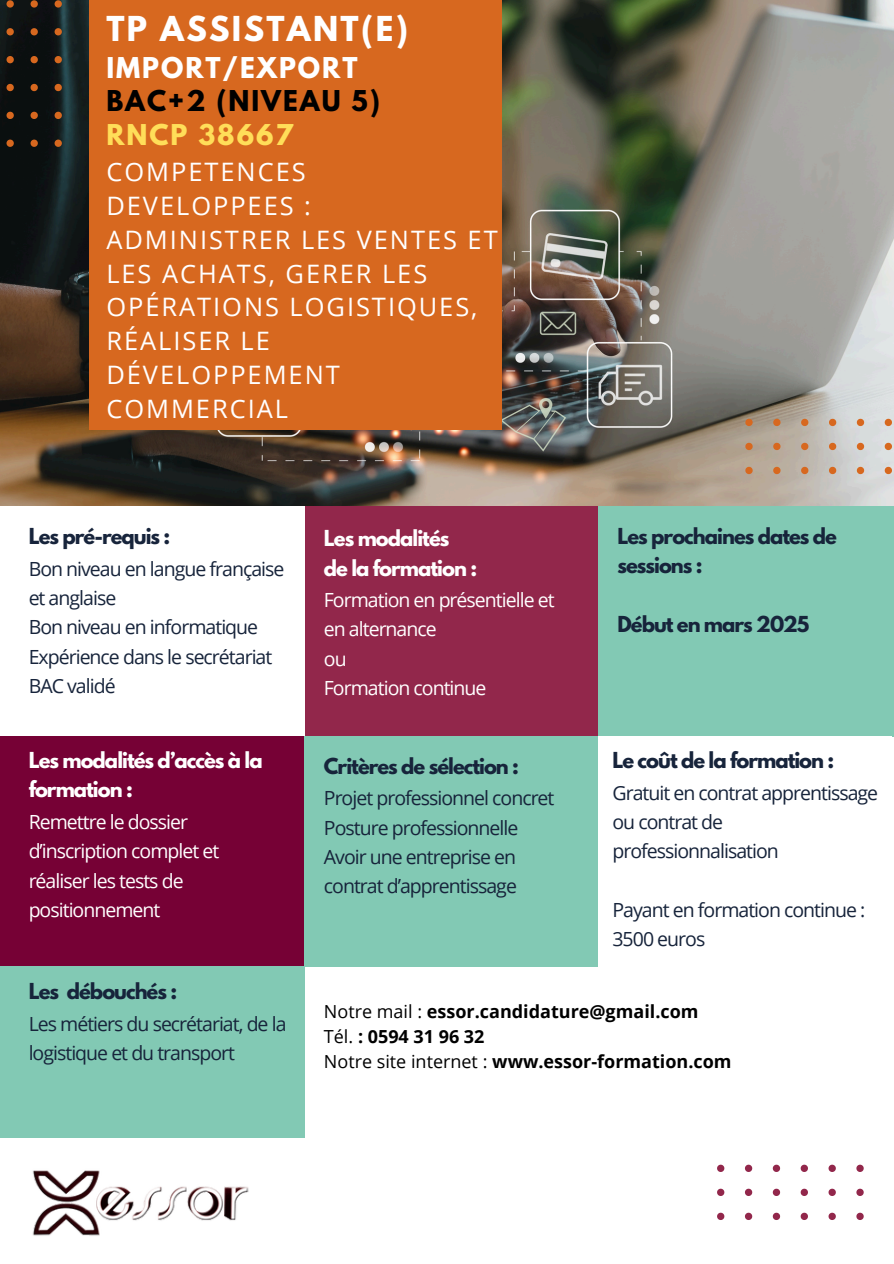
<style>
.page{position:relative;width:894px;height:1264px;background:#fff}
.page>*{position:absolute;margin:0;border:0;box-sizing:border-box;transform-origin:0 0}
.t1{font:700 30.45px "League Spartan";letter-spacing:.075em;color:#fff}
.t2{font:25.35px/33.8px "Open Sans";letter-spacing:.075em;color:#fff}
.t3{font:700 25.35px/33.8px "League Spartan";letter-spacing:.075em;color:#000}
.t4{font:19.5px/29.2px "Open Sans";letter-spacing:-.05em;color:#17243b}
.t5{font:19.5px/29.2px "Open Sans";letter-spacing:-.05em;color:#fff}
.t6{font:700 19.5px/29.2px "League Spartan";letter-spacing:-.05em;color:#17243b}
.t7{font:700 19.5px/29.2px "League Spartan";letter-spacing:-.05em;color:#fff}
.t8{font:700 18px "Open Sans";color:#000}
.s1{color:#fff}
.s2{color:#ffde59}
.s3{font-weight:400}
</style>
<div class="page">
<img style="left:0;top:0;width:893px;height:506px">
<div style="left:598px;top:506px;width:295px;height:230px;background:#82c9b4"></div>
<div style="left:304px;top:506px;width:294px;height:230px;background:#92274b"></div>
<div style="left:89px;top:0;width:413px;height:429px;background:#d7681f"></div>
<svg style="left:856px;top:1212px;width:7px;height:7px"></svg>
<svg style="left:828px;top:1212px;width:7px;height:7px"></svg>
<svg style="left:800px;top:1212px;width:7px;height:7px"></svg>
<svg style="left:772px;top:1212px;width:7px;height:7px"></svg>
<svg style="left:744px;top:1212px;width:8px;height:7px"></svg>
<svg style="left:717px;top:1212px;width:7px;height:7px"></svg>
<svg style="left:856px;top:1188px;width:7px;height:7px"></svg>
<svg style="left:828px;top:1188px;width:7px;height:7px"></svg>
<svg style="left:800px;top:1188px;width:7px;height:7px"></svg>
<svg style="left:772px;top:1188px;width:7px;height:7px"></svg>
<svg style="left:744px;top:1188px;width:8px;height:7px"></svg>
<svg style="left:717px;top:1188px;width:7px;height:7px"></svg>
<svg style="left:856px;top:1164px;width:7px;height:7px"></svg>
<svg style="left:828px;top:1164px;width:7px;height:7px"></svg>
<svg style="left:800px;top:1164px;width:7px;height:7px"></svg>
<svg style="left:772px;top:1164px;width:7px;height:7px"></svg>
<svg style="left:744px;top:1164px;width:8px;height:7px"></svg>
<svg style="left:717px;top:1164px;width:7px;height:7px"></svg>
<svg style="left:55px;top:0;width:7px;height:8px"></svg>
<svg style="left:55px;top:28px;width:7px;height:7px"></svg>
<svg style="left:55px;top:56px;width:7px;height:7px"></svg>
<svg style="left:55px;top:84px;width:7px;height:7px"></svg>
<svg style="left:55px;top:112px;width:7px;height:7px"></svg>
<svg style="left:55px;top:140px;width:7px;height:7px"></svg>
<svg style="left:31px;top:0;width:7px;height:8px"></svg>
<svg style="left:31px;top:28px;width:7px;height:7px"></svg>
<svg style="left:31px;top:56px;width:7px;height:7px"></svg>
<svg style="left:31px;top:84px;width:7px;height:7px"></svg>
<svg style="left:31px;top:112px;width:7px;height:7px"></svg>
<svg style="left:31px;top:140px;width:7px;height:7px"></svg>
<svg style="left:7px;top:0;width:7px;height:8px"></svg>
<svg style="left:7px;top:28px;width:7px;height:7px"></svg>
<svg style="left:7px;top:56px;width:7px;height:7px"></svg>
<svg style="left:7px;top:84px;width:7px;height:7px"></svg>
<svg style="left:7px;top:112px;width:7px;height:7px"></svg>
<svg style="left:7px;top:140px;width:7px;height:7px"></svg>
<svg style="left:884px;top:467px;width:7px;height:7px"></svg>
<svg style="left:856px;top:467px;width:7px;height:7px"></svg>
<svg style="left:828px;top:467px;width:8px;height:7px"></svg>
<svg style="left:800px;top:467px;width:8px;height:7px"></svg>
<svg style="left:773px;top:467px;width:7px;height:7px"></svg>
<svg style="left:745px;top:467px;width:7px;height:7px"></svg>
<svg style="left:884px;top:443px;width:7px;height:7px"></svg>
<svg style="left:856px;top:443px;width:7px;height:7px"></svg>
<svg style="left:828px;top:443px;width:8px;height:7px"></svg>
<svg style="left:800px;top:443px;width:8px;height:7px"></svg>
<svg style="left:773px;top:443px;width:7px;height:7px"></svg>
<svg style="left:745px;top:443px;width:7px;height:7px"></svg>
<svg style="left:884px;top:419px;width:7px;height:7px"></svg>
<svg style="left:856px;top:419px;width:7px;height:7px"></svg>
<svg style="left:828px;top:419px;width:8px;height:7px"></svg>
<svg style="left:800px;top:419px;width:8px;height:7px"></svg>
<svg style="left:773px;top:419px;width:7px;height:7px"></svg>
<svg style="left:745px;top:419px;width:7px;height:7px"></svg>
<div style="left:0;top:736px;width:304px;height:231px;background:#760135"></div>
<div style="left:304px;top:736px;width:294px;height:231px;background:#82c9b4"></div>
<img style="left:32px;top:1170px;width:217px;height:66px">
<div style="left:0;top:966px;width:304px;height:172px;background:#82c9b4"></div>
<p class="t1" style="left:106px;top:13px;width:303px">TP ASSISTANT(E)</p>
<p class="t3" style="left:106px;top:54px;width:275px"><span class="s1">IMPORT/EXPORT<br></span>BAC+2 (NIVEAU 5)<br><span class="s2">RNCP 38667</span></p>
<p class="t2" style="left:106px;top:154px;width:393px">COMPETENCES<br>DEVELOPPEES :<br>ADMINISTRER LES VENTES ET<br>LES ACHATS, GERER LES<br>OPÉRATIONS LOGISTIQUES,<br>RÉALISER LE<br>DÉVELOPPEMENT<br>COMMERCIAL</p>
<p class="t6" style="left:29px;top:524px;width:143px">Les pré-requis :</p>
<p class="t4" style="left:29px;top:553px;width:257px">Bon niveau en langue française</p>
<h1 class="t4" style="left:29px;top:583px;width:89px">et anglaise</h1>
<p class="t4" style="left:29px;top:612px;width:231px">Bon niveau en informatique</p>
<p class="t4" style="left:29px;top:641px;width:245px">Expérience dans le secrétariat</p>
<p class="t4" style="left:29px;top:670px;width:88px">BAC validé</p>
<p class="t7" style="left:29px;top:748px;width:235px">Les modalités d’accès à la formation :</p>
<p class="t5" style="left:29px;top:806px;width:192px">Remettre le dossier d’inscription complet et réaliser les tests de positionnement</p>
<p class="t7" style="left:324px;top:526px;width:127px">Les modalités</p>
<p class="t7" style="left:324px;top:555px;width:155px">de la formation :</p>
<h2 class="t5" style="left:324px;top:585px;width:232px">Formation en présentielle et en alternance</h2>
<h2 class="t5" style="left:324px;top:643px;width:24px">ou</h2>
<p class="t5" style="left:324px;top:672px;width:164px">Formation continue</p>
<p class="t6" style="left:324px;top:753px;width:196px">Critères de sélection :</p>
<p class="t4" style="left:324px;top:783px;width:232px">Projet professionnel concret</p>
<p class="t4" style="left:324px;top:812px;width:196px">Posture professionnelle</p>
<p class="t4" style="left:324px;top:841px;width:194px">Avoir une entreprise en contrat d’apprentissage</p>
<p class="t6" style="left:617px;top:524px;width:221px">Les prochaines dates de sessions :</p>
<p class="t6" style="left:617px;top:612px;width:193px">Début en mars 2025</p>
<p class="t6" style="left:612px;top:748px;width:223px">Le coût de la formation :</p>
<p class="t4" style="left:612px;top:777px;width:267px">Gratuit en contrat apprentissage ou contrat de professionnalisation</p>
<p class="t4" style="left:612px;top:894px;width:254px">Payant en formation continue :<br>3500 euros</p>
<p class="t6" style="left:29px;top:979px;width:150px">Les débouchés :</p>
<p class="t4" style="left:29px;top:1008px;width:259px">Les métiers du secrétariat, de la logistique et du transport</p>
<p class="t8" style="left:324px;top:999px;width:376px"><span class="s3">Notre mail :</span> essor.candidature@gmail.com</p>
<p class="t8" style="left:324px;top:1023px;width:162px"><span class="s3">Tél.</span> : 0594 31 96 32</p>
<p class="t8" style="left:324px;top:1048px;width:409px"><span class="s3">Notre site internet :</span> www.essor-formation.com</p>
</div>
